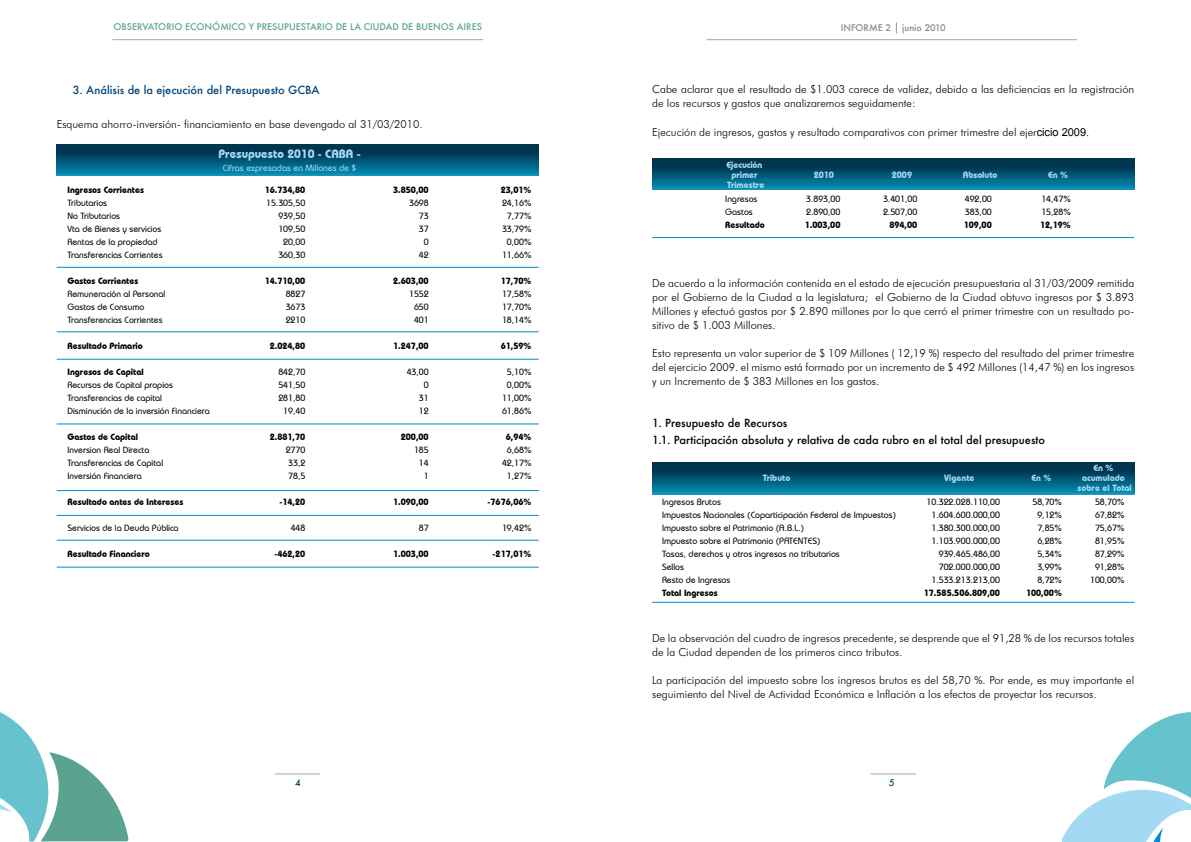
<style>
.page{position:relative;width:1191px;height:842px;background:#fff}
.page>*{position:absolute;margin:0;border:0;box-sizing:border-box;transform-origin:0 0}
.t1{font:700 12px "Bauhaus IT Cby BT";color:#a2daf4}
.t2{font:300 11px/14px "Futura BT";color:#000}
.t3{font:500 11px/16.8px "Futura";color:#000}
.t4{font:500 11px "Futura";color:#00447a}
.t5{font:500 9px/13px "Bauhaus IT Cby BT";color:#000}
.t6{font:700 9px "Bauhaus IT Cby BT";color:#000}
.t7{font:700 9px/10px "Bauhaus IT Cby BT";color:#a2daf4;text-align:center}
.t8{font:500 9px "Futura";color:#5ba391}
.t9{font:500 9px "Bauhaus IT Cby BT";color:#a2daf4}
.t10{font:500 9px "Futura";color:#87888a}
.t11{font:500 9px "Futura";color:#004667}
.s1{font-family:"Futura BT";font-weight:300;font-size:11px;color:#004667}
.s2{font-family:"Arial";font-weight:400}
.s3{font-family:"Times New Roman";font-weight:400;font-size:12px}
</style>
<div class="page">
<hr style="left:275px;top:774px;width:45px;height:1px;background:#a5a6a8">
<hr style="left:112px;top:40px;width:371px;height:1px;background:#a5a6a8">
<svg style="left:0;top:712px;width:128px;height:129px"></svg>
<hr style="left:870px;top:774px;width:46px;height:1px;background:#a5a6a8">
<hr style="left:706px;top:40px;width:371px;height:1px;background:#a5a6a8">
<svg style="left:1061px;top:712px;width:130px;height:130px"></svg>
<svg style="left:57px;top:145px;width:482px;height:31px;background:#015877"></svg>
<svg style="left:652px;top:159px;width:482px;height:31px;background:#015777"></svg>
<svg style="left:652px;top:463px;width:482px;height:31px;background:#015777"></svg>
<hr style="left:57px;top:567px;width:482px;height:1px;background:#008bd0">
<hr style="left:57px;top:540px;width:482px;height:1px;background:#008bd0">
<hr style="left:57px;top:515px;width:482px;height:1px;background:#008bd0">
<hr style="left:57px;top:490px;width:482px;height:1px;background:#008bd0">
<hr style="left:57px;top:424px;width:482px;height:1px;background:#008bd0">
<hr style="left:57px;top:359px;width:482px;height:1px;background:#008bd0">
<hr style="left:57px;top:332px;width:482px;height:1px;background:#008bd0">
<hr style="left:57px;top:267px;width:482px;height:1px;background:#008bd0">
<hr style="left:652px;top:237px;width:482px;height:1px;background:#008bd0">
<hr style="left:652px;top:602px;width:482px;height:1px;background:#008bd0">
<p class="t8" style="left:113px;top:21px;width:370px">OBSERVATORIO ECONÓMICO Y PRESUPUESTARIO DE LA CIUDAD DE BUENOS AIRES</p>
<p class="t4" style="left:73px;top:82px;width:248px">3. Análisis de la ejecución del Presupuesto GCBA</p>
<p class="t2" style="left:57px;top:117px;width:367px">Esquema ahorro-inversión- financiamiento en base devengado al 31/03/2010.</p>
<p class="t6" style="left:67px;top:184px;width:78px">Ingresos Corrientes</p>
<p class="t5" style="left:67px;top:196px;width:97px">Tributarios<br>No Tributarios<br>Vta de Bienes y servicios<br>Rentas de la propiedad<br>Transferencias Corrientes</p>
<p class="t6" style="left:67px;top:275px;width:72px">Gastos Corrientes</p>
<p class="t5" style="left:67px;top:287px;width:99px">Remuneración al Personal<br>Gastos de Consumo<br>Transferencias Corrientes</p>
<p class="t6" style="left:68px;top:340px;width:77px">Resultado Primario</p>
<p class="t6" style="left:68px;top:366px;width:78px">Ingresos de Capital</p>
<p class="t5" style="left:68px;top:378px;width:144px">Recursos de Capital propios<br>Transferencias de capital<br>Disminución de la inversión Financiera</p>
<p class="t6" style="left:68px;top:431px;width:72px">Gastos de Capital</p>
<p class="t5" style="left:68px;top:443px;width:97px">Inversion Real Directa<br>Transferencias de Capital<br>Inversión Financiera</p>
<p class="t6" style="left:68px;top:496px;width:117px">Resultado antes de Intereses</p>
<p class="t5" style="left:68px;top:521px;width:113px">Servicios de la Deuda Pública</p>
<p class="t6" style="left:68px;top:548px;width:84px">Resultado Financiero</p>
<p class="t1" style="left:218px;top:147px;width:144px">Presupuesto 2010 - CABA -</p>
<p class="t9" style="left:223px;top:162px;width:135px">Cifras expresadas en Millones de $</p>
<p class="t6" style="left:265px;top:184px;width:42px">16.734,80</p>
<p class="t5" style="left:266px;top:196px;width:41px;text-align:right">15.305,50<br>939,50<br>109,50<br>20,00<br>360,30</p>
<p class="t6" style="left:265px;top:275px;width:42px">14.710,00</p>
<p class="t5" style="left:286px;top:287px;width:21px;text-align:justify">8827<br>3673<br>2210</p>
<p class="t6" style="left:270px;top:340px;width:37px">2.024,80</p>
<p class="t5" style="left:278px;top:365px;width:28px;text-align:center">842,70<br>541,50<br>281,80<br>19,40</p>
<p class="t6" style="left:270px;top:431px;width:37px">2.881,70</p>
<p class="t5" style="left:286px;top:443px;width:21px;text-align:justify">2770<br>33,2<br>78,5</p>
<p class="t6" style="left:279px;top:496px;width:27px">-14,20</p>
<p class="t5" style="left:291px;top:521px;width:16px">448</p>
<p class="t6" style="left:274px;top:548px;width:32px">-462,20</p>
<p class="t6" style="left:393px;top:184px;width:37px">3.850,00</p>
<p class="t5" style="left:409px;top:196px;width:21px;text-align:right">3698<br>73<br>37<br>0<br>42</p>
<p class="t6" style="left:393px;top:275px;width:37px">2.603,00</p>
<p class="t5" style="left:409px;top:287px;width:21px;text-align:center">1552<br>650<br>401</p>
<p class="t6" style="left:393px;top:340px;width:37px">1.247,00</p>
<p class="t5" style="left:407px;top:365px;width:24px;text-align:right">43,00<br>0<br>31<br>12</p>
<p class="t6" style="left:401px;top:431px;width:29px">200,00</p>
<p class="t5" style="left:414px;top:443px;width:16px;text-align:right">185<br>14<br>1</p>
<p class="t6" style="left:393px;top:496px;width:37px">1.090,00</p>
<p class="t5" style="left:419px;top:521px;width:11px">87</p>
<p class="t6" style="left:393px;top:548px;width:37px">1.003,00</p>
<p class="t6" style="left:500px;top:184px;width:32px">23,01%</p>
<p class="t5" style="left:502px;top:196px;width:31px;text-align:center">24,16%<br>7,77%<br>33,79%<br>0,00%<br>11,66%</p>
<p class="t6" style="left:500px;top:275px;width:32px">17,70%</p>
<p class="t5" style="left:502px;top:287px;width:31px;text-align:justify">17,58% 17,70% 18,14%</p>
<p class="t6" style="left:500px;top:340px;width:32px">61,59%</p>
<p class="t5" style="left:502px;top:365px;width:31px;text-align:center">5,10%<br>0,00%<br>11,00%<br>61,86%</p>
<p class="t6" style="left:506px;top:431px;width:27px">6,94%</p>
<p class="t5" style="left:502px;top:443px;width:31px;text-align:center">6,68%<br>42,17%<br>1,27%</p>
<p class="t6" style="left:487px;top:496px;width:45px">-7676,06%</p>
<p class="t5" style="left:502px;top:521px;width:31px">19,42%</p>
<p class="t6" style="left:492px;top:548px;width:40px">-217,01%</p>
<p class="t11" style="left:295px;top:777px;width:7px">4</p>
<p class="t10" style="left:840px;top:22px;width:106px">INFORME 2 <span class="s1">|</span> junio 2010</p>
<p class="t2" style="left:652px;top:82px;width:483px">Cabe aclarar que el resultado de $1.003 carece de validez, debido a las deficiencias en la registración de los recursos y gastos que analizaremos seguidamente:</p>
<p class="t2" style="left:652px;top:125px;width:438px">Ejecución de ingresos, gastos y resultado comparativos con primer trimestre del ejer<span class="s2">cicio 2009</span><span class="s3">.</span></p>
<p class="t7" style="left:726px;top:159px;width:39px">Ejecución primer<br>Trimestre</p>
<p class="t5" style="left:725px;top:192px;width:34px">Ingresos<br>Gastos</p>
<p class="t6" style="left:725px;top:219px;width:41px">Resultado</p>
<p class="t7" style="left:813px;top:169px;width:22px">2010</p>
<p class="t7" style="left:891px;top:169px;width:22px">2009</p>
<p class="t7" style="left:962px;top:169px;width:36px">Absoluto</p>
<p class="t7" style="left:1048px;top:169px;width:21px">En %</p>
<p class="t5" style="left:806px;top:192px;width:36px">3.893,00<br>2.890,00</p>
<p class="t6" style="left:805px;top:219px;width:37px">1.003,00</p>
<p class="t5" style="left:883px;top:192px;width:36px">3.401,00<br>2.507,00</p>
<p class="t6" style="left:889px;top:219px;width:29px">894,00</p>
<p class="t5" style="left:964px;top:192px;width:28px">492,00<br>383,00</p>
<p class="t6" style="left:963px;top:219px;width:29px">109,00</p>
<p class="t5" style="left:1041px;top:192px;width:31px">14,47%<br>15,28%</p>
<p class="t6" style="left:1040px;top:219px;width:32px">12,19%</p>
<p class="t2" style="left:652px;top:276px;width:483px;text-align:justify">De acuerdo a la información contenida en el estado de ejecución presupuestaria al 31/03/2009 remitida por el Gobierno de la Ciudad a la legislatura; el Gobierno de la Ciudad obtuvo ingresos por $ 3.893<br>Millones y efectuó gastos por $ 2.890 millones por lo que cerró el primer trimestre con un resultado po&shy;sitivo de $ 1.003 Millones.</p>
<p class="t2" style="left:652px;top:346px;width:483px;text-align:justify">Esto representa un valor superior de $ 109 Millones ( 12,19 %) respecto del resultado del primer trimestre del ejercicio 2009. el mismo está formado por un incremento de $ 492 Millones (14,47 %) en los ingresos y un Incremento de $ 383 Millones en los gastos.</p>
<p class="t3" style="left:652px;top:414px;width:394px">1. Presupuesto de Recursos<br>1.1. Participación absoluta y relativa de cada rubro en el total del presupuesto</p>
<p class="t7" style="left:763px;top:473px;width:29px">Tributo</p>
<p class="t7" style="left:944px;top:473px;width:32px">Vigente</p>
<p class="t7" style="left:1031px;top:473px;width:21px">En %</p>
<p class="t7" style="left:1077px;top:463px;width:56px">En % acumulado sobre el Total</p>
<p class="t5" style="left:662px;top:495px;width:236px">Ingresos Brutos<br>Impuestos Nacionales (Coparticipación Federal de Impuestos)<br>Impuesto sobre el Patrimonio (A.B.L.)<br>Impuesto sobre el Patrimonio (PATENTES)<br>Tasas, derechos y otros ingresos no tributarios<br>Sellos<br>Resto de Ingresos</p>
<p class="t6" style="left:662px;top:587px;width:57px">Total Ingresos</p>
<p class="t5" style="left:1090px;top:495px;width:36px;text-align:center">58,70%<br>67,82%<br>75,67%<br>81,95%<br>87,29%<br>91,28%<br>100,00%</p>
<p class="t5" style="left:1032px;top:495px;width:31px;text-align:center">58,70%<br>9,12%<br>7,85%<br>6,28%<br>5,34%<br>3,99%<br>8,72%</p>
<p class="t6" style="left:1026px;top:587px;width:37px">100,00%</p>
<p class="t5" style="left:926px;top:495px;width:75px;text-align:right">10.322.028.110,00<br>1.604.600.000,00<br>1.380.300.000,00<br>1.103.900.000,00<br>939.465.486,00<br>702.000.000,00<br>1.533.213.213,00</p>
<p class="t6" style="left:923px;top:587px;width:78px">17.585.506.809,00</p>
<p class="t2" style="left:652px;top:630px;width:483px">De la observación del cuadro de ingresos precedente, se desprende que el 91,28 % de los recursos totales de la Ciudad dependen de los primeros cinco tributos.</p>
<p class="t2" style="left:652px;top:672px;width:483px">La participación del impuesto sobre los ingresos brutos es del 58,70 %. Por ende, es muy importante el seguimiento del Nivel de Actividad Económica e Inflación a los efectos de proyectar los recursos.</p>
<p class="t11" style="left:889px;top:777px;width:7px">5</p>
</div>
